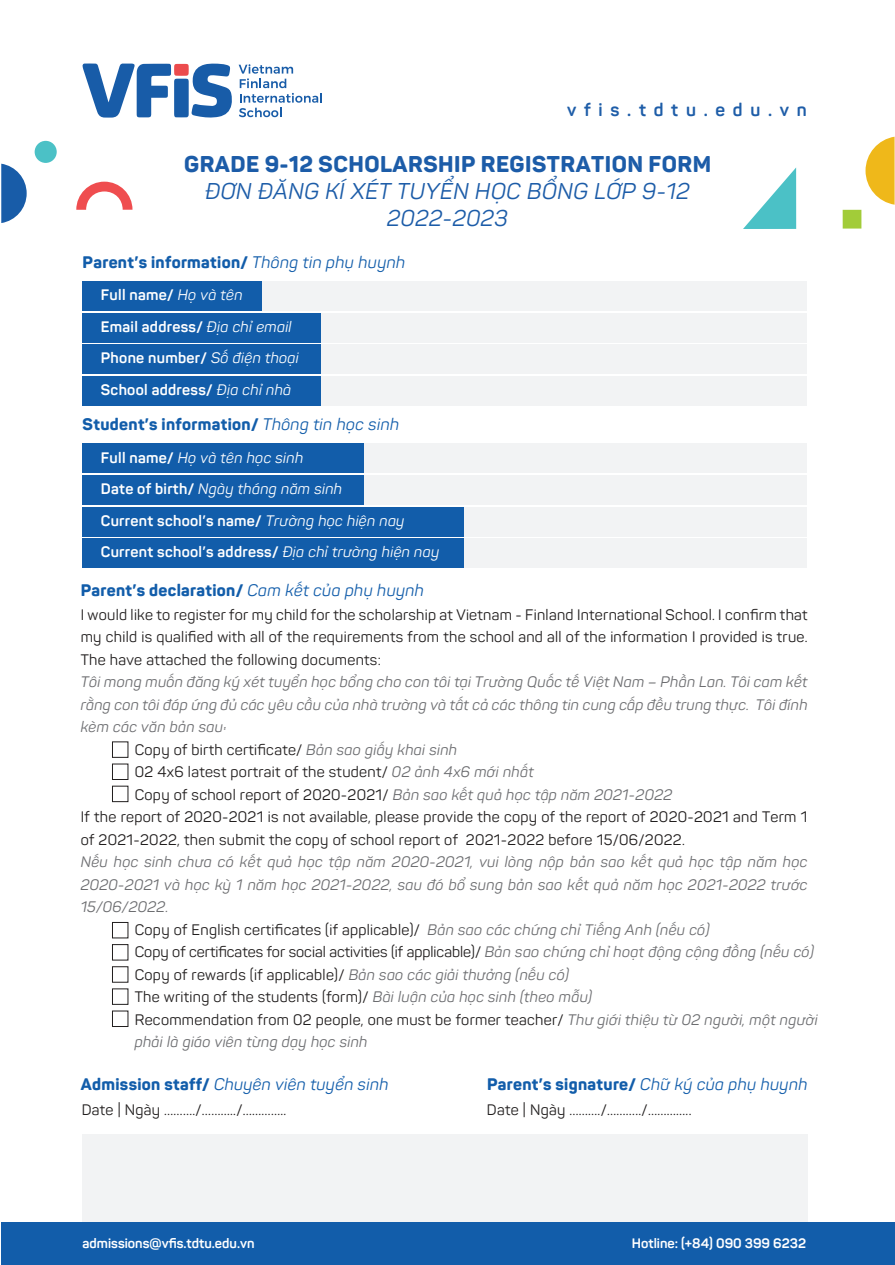
<style>
.page{position:relative;width:895px;height:1265px;background:#fff}
.page>*{position:absolute;margin:0;border:0;box-sizing:border-box;transform-origin:0 0}
.t1{font:italic 22.5px/27px "i Ciel Panton";letter-spacing:.02em;color:#1c5ca8;text-align:center}
.t2{font:800 22.5px "i Ciel Panton";letter-spacing:.02em;color:#1c5ca8}
.t3{font:700 18px "i Ciel Panton";color:#1e5da8}
.t4{font:800 16.5px "i Ciel Panton";letter-spacing:.02em;color:#125daa}
.t5{font:italic 16.5px "i Ciel Panton";letter-spacing:.02em;color:#125daa}
.t6{font:15px/22.5px "i Ciel Panton";letter-spacing:.02em;color:#211e1e;text-align:justify}
.t7{font:italic 15px "i Ciel Panton";letter-spacing:.02em;color:#6c6d70}
.t8{font:italic 15px/31.5px "i Ciel Panton";letter-spacing:.02em;color:#fff}
.t9{font:15px "i Ciel Panton";color:#211e1e}
.t10{font:700 15px/31.5px "i Ciel Panton";letter-spacing:.02em;color:#fff}
.t11{font:700 13.5px "i Ciel Panton";color:#fff}
.s1{font-weight:400;font-style:italic}
.s2{font-weight:700;font-style:normal}
.s3{font-style:italic;color:#6c6d70}
.s4{font-weight:800;font-style:normal}
</style>
<div class="page">
<div style="left:219px;top:475px;width:588px;height:29px;background:#f2f3f4"></div>
<div style="left:219px;top:313px;width:588px;height:29px;background:#f2f3f4"></div>
<div style="left:219px;top:345px;width:588px;height:29px;background:#f2f3f4"></div>
<div style="left:219px;top:376px;width:588px;height:30px;background:#f2f3f4"></div>
<div style="left:219px;top:507px;width:588px;height:29px;background:#f2f3f4"></div>
<div style="left:219px;top:538px;width:588px;height:30px;background:#f2f3f4"></div>
<div style="left:82px;top:1134px;width:725px;height:125px;background:#f2f3f4"></div>
<svg style="left:76px;top:182px;width:56px;height:28px"></svg>
<div style="left:842px;top:210px;width:19px;height:18px;background:#a2cc39"></div>
<svg style="left:865px;top:137px;width:29px;height:68px"></svg>
<svg style="left:743px;top:167px;width:53px;height:62px"></svg>
<div style="left:35px;top:141px;width:22px;height:22px;background:#4bc1c6;border-radius:50%"></div>
<svg style="left:1px;top:164px;width:26px;height:59px"></svg>
<svg style="left:82px;top:63px;width:150px;height:55px"></svg>
<svg style="left:238px;top:64px;width:84px;height:53px"></svg>
<div style="left:208px;top:281px;width:599px;height:30px;background:#f2f3f4"></div>
<div style="left:83px;top:313px;width:238px;height:29px;background:#125daa"></div>
<div style="left:83px;top:345px;width:238px;height:29px;background:#125daa"></div>
<div style="left:83px;top:376px;width:238px;height:30px;background:#125daa"></div>
<div style="left:83px;top:281px;width:179px;height:30px;background:#125daa"></div>
<div style="left:208px;top:443px;width:599px;height:30px;background:#f2f3f4"></div>
<div style="left:83px;top:475px;width:281px;height:29px;background:#125daa"></div>
<div style="left:83px;top:507px;width:381px;height:29px;background:#125daa"></div>
<div style="left:83px;top:538px;width:381px;height:30px;background:#125daa"></div>
<div style="left:83px;top:443px;width:281px;height:30px;background:#125daa"></div>
<div style="left:112px;top:785px;width:16px;height:17px;border:1px solid #211e1e"></div>
<div style="left:112px;top:922px;width:16px;height:16px;border:1px solid #211e1e"></div>
<div style="left:112px;top:944px;width:16px;height:16px;border:1px solid #211e1e"></div>
<div style="left:112px;top:966px;width:16px;height:16px;border:1px solid #211e1e"></div>
<div style="left:1px;top:1222px;width:893px;height:42px;background:#125daa"></div>
<p class="t3" style="left:567px;top:96px;width:241px">v f i s . t d t u . e d u . v n</p>
<h1 class="t2" style="left:184px;top:147px;width:528px">GRADE 9-12 SCHOLARSHIP REGISTRATION FORM</h1>
<h1 class="t1" style="left:205px;top:176px;width:485px">ĐƠN ĐĂNG KÍ XÉT TUYỂN HỌC BỔNG LỚP 9-12<br>2022-2023</h1>
<p class="t4" style="left:83px;top:249px;width:324px">Parent’s information/ <span class="s1">Thông tin phụ huynh</span></p>
<p class="t10" style="left:101px;top:278px;width:199px">Full name/ <span class="s1">Họ và tên<br></span>Email address/ <span class="s1">Địa chỉ email<br></span>Phone number/ <span class="s1">Số điện thoại<br></span>School address/ <span class="s1">Địa chỉ nhà</span></p>
<p class="t4" style="left:83px;top:411px;width:318px">Student’s information/ <span class="s1">Thông tin học sinh</span></p>
<p class="t8" style="left:101px;top:440px;width:340px"><span class="s2">Full name/</span> Họ và tên học sinh<br><span class="s2">Date of birth/</span> Ngày tháng năm sinh<br><span class="s2">Current school’s name/</span> Trường học hiện nay <span class="s2">Current school’s address/</span> Địa chỉ trường hiện nay</p>
<p class="t4" style="left:81px;top:578px;width:345px">Parent’s declaration/ <span class="s1">Cam kết của phụ huynh</span></p>
<p class="t6" style="left:81px;top:602px;width:728px">I would like to register for my child for the scholarship at Vietnam - Finland International School. I confirm that my child is qualified with all of the requirements from the school and all of the information I provided is true.<br>The have attached the following documents:</p>
<p class="t7" style="left:81px;top:671px;width:728px">Tôi mong muốn đăng ký xét tuyển học bổng cho con tôi tại Trường Quốc tế Việt Nam – Phần Lan. Tôi cam kết</p>
<p class="t7" style="left:81px;top:693px;width:728px">rằng con tôi đáp ứng đủ các yêu cầu của nhà trường và tất cả các thông tin cung cấp đều trung thực. Tôi đính</p>
<p class="t7" style="left:81px;top:716px;width:147px">kèm các văn bản sau:</p>
<p class="t6" style="left:135px;top:737px;width:324px">Copy of birth certificate/ <span class="s3">Bản sao giấy khai sinh</span></p>
<p class="t6" style="left:135px;top:759px;width:400px">02 4x6 latest portrait of the student/ <span class="s3">02 ảnh 4x6 mới nhất</span></p>
<p class="t6" style="left:135px;top:782px;width:539px">Copy of school report of 2020-2021/ <span class="s3">Bản sao kết quả học tập năm 2021-2022</span></p>
<p class="t6" style="left:81px;top:804px;width:728px">If the report of 2020-2021 is not available, please provide the copy of the report of 2020-2021 and Term 1</p>
<p class="t6" style="left:81px;top:827px;width:605px">of 2021-2022, then submit the copy of school report of 2021-2022 before 15/06/2022.</p>
<p class="t7" style="left:81px;top:851px;width:728px">Nếu học sinh chưa có kết quả học tập năm 2020-2021, vui lòng nộp bản sao kết quả học tập năm học</p>
<p class="t7" style="left:81px;top:873px;width:728px">2020-2021 và học kỳ 1 năm học 2021-2022, sau đó bổ sung bản sao kết quả năm học 2021-2022 trước</p>
<p class="t7" style="left:81px;top:896px;width:89px">15/06/2022.</p>
<p class="t6" style="left:135px;top:917px;width:576px">Copy of English certificates (if applicable)/ <span class="s3">Bản sao các chứng chỉ Tiếng Anh (nếu có)</span></p>
<p class="t9" style="left:135px;top:941px;width:680px">Copy of certificates for social activities (if applicable)/ <span class="s3">Bản sao chứng chỉ hoạt động cộng đồng (nếu có)</span></p>
<p class="t6" style="left:135px;top:962px;width:436px">Copy of rewards (if applicable)/ <span class="s3">Bản sao các giải thưởng (nếu có)</span></p>
<p class="t6" style="left:135px;top:984px;width:459px">The writing of the students (form)/ <span class="s3">Bài luận của học sinh (theo mẫu)</span></p>
<p class="t6" style="left:135px;top:1007px;width:684px">Recommendation from 02 people, one must be former teacher/ <span class="s3">Thư giới thiệu từ 02 người, một người</span></p>
<p class="t7" style="left:135px;top:1031px;width:234px">phải là giáo viên từng dạy học sinh</p>
<p class="t5" style="left:81px;top:1072px;width:309px"><span class="s4">Admission staff/</span> Chuyên viên tuyển sinh</p>
<p class="t4" style="left:487px;top:1071px;width:322px">Parent’s signature/ <span class="s1">Chữ ký của phụ huynh</span></p>
<p class="t6" style="left:82px;top:1098px;width:206px">Date | Ngày ………./………../…………..</p>
<p class="t6" style="left:487px;top:1098px;width:206px">Date | Ngày ………./………../…………..</p>
<p class="t11" style="left:83px;top:1232px;width:173px">admissions@vfis.tdtu.edu.vn</p>
<p class="t11" style="left:631px;top:1232px;width:176px">Hotline: (+84) 090 399 6232</p>
</div>
